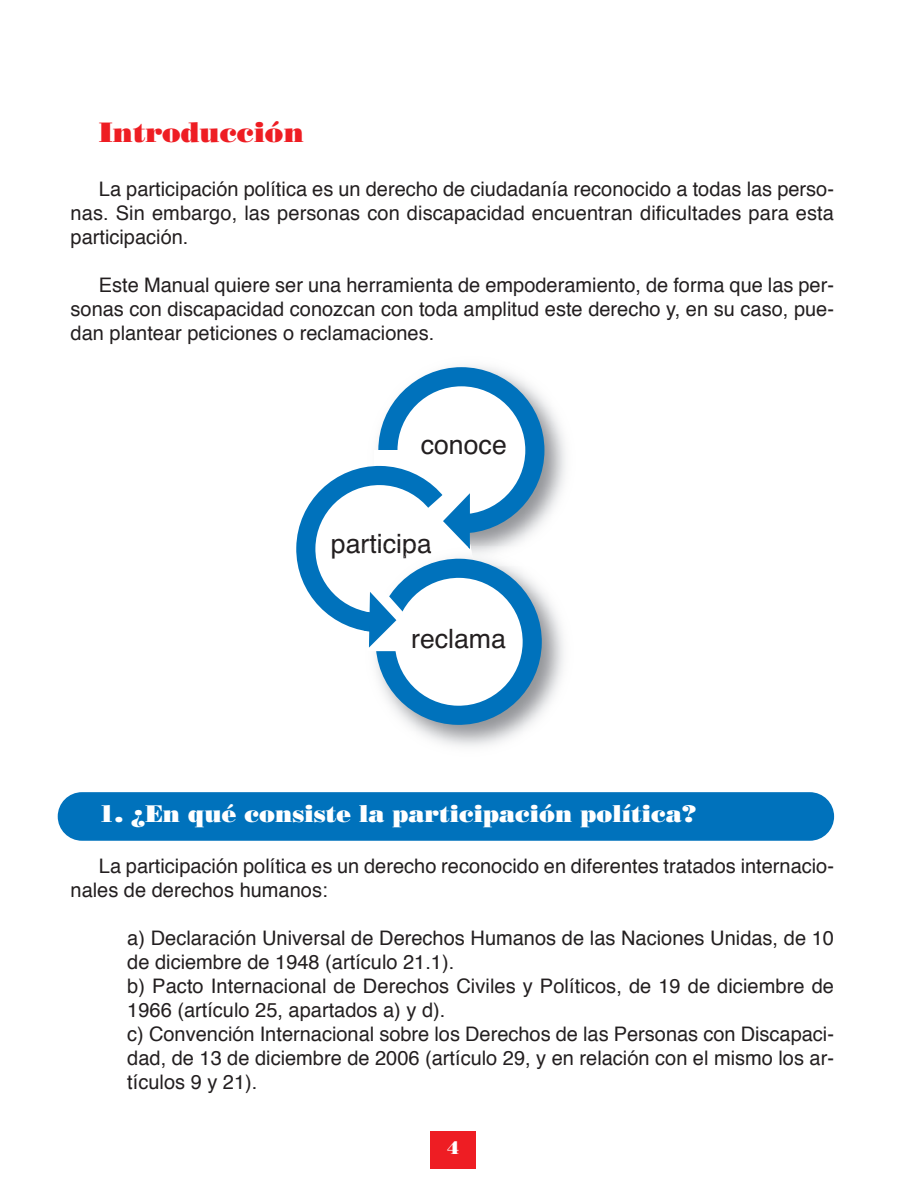
<style>
.page{position:relative;width:908px;height:1195px;background:#fff}
.page>*{position:absolute;margin:0;border:0;box-sizing:border-box;transform-origin:0 0}
.t1{font:28px "Bodoni Std Poster";color:#ee1d23}
.t2{font:26.6px "Helvetica";color:#231f20}
.t3{font:24px "Bodoni Std Poster";color:#fff}
.t4{font:20px/24px "Helvetica";color:#231f20;text-align:justify}
.t5{font:18px "Bodoni Std Poster";color:#fff}
</style>
<div class="page">
<div style="left:58px;top:792px;width:776px;height:48px;background:#0072bc;border-radius:24px"></div>
<div style="left:430px;top:1130px;width:46px;height:37px;background:#ee1d23"></div>
<img style="left:378px;top:366px;width:188px;height:157px">
<div style="left:378px;top:367px;width:166px;height:166px;background:#0072bc;border-radius:50%"></div>
<div style="left:397px;top:386px;width:128px;height:128px;background:#fff;border-radius:50%"></div>
<div style="left:374px;top:450px;width:93px;height:90px;background:#fff"></div>
<svg style="left:296px;top:465px;width:246px;height:260px"></svg>
<h1 class="t1" style="left:99px;top:116px;width:206px">Introducción</h1>
<p class="t4" style="left:71px;top:178px;width:765px;text-indent:28px">La participación política es un derecho de ciudadanía reconocido a todas las perso&shy;nas. Sin embargo, las personas con discapacidad encuentran dificultades para esta participación.</p>
<p class="t4" style="left:71px;top:274px;width:765px;text-indent:28px">Este Manual quiere ser una herramienta de empoderamiento, de forma que las per&shy;sonas con discapacidad conozcan con toda amplitud este derecho y, en su caso, pue&shy;dan plantear peticiones o reclamaciones.</p>
<h2 class="t2" style="left:421px;top:424px;width:88px">conoce</h2>
<h2 class="t2" style="left:331px;top:522px;width:102px">participa</h2>
<h2 class="t2" style="left:411px;top:617px;width:96px">reclama</h2>
<p class="t3" style="left:99px;top:799px;width:599px">1. ¿En qué consiste la participación política?</p>
<p class="t4" style="left:71px;top:855px;width:765px;text-indent:28px">La participación política es un derecho reconocido en diferentes tratados internacio&shy;nales de derechos humanos:</p>
<p class="t4" style="left:127px;top:927px;width:708px;text-align:left">a) Declaración Universal de Derechos Humanos de las Naciones Unidas, de 10 de diciembre de 1948 (artículo 21.1).<br>b) Pacto Internacional de Derechos Civiles y Políticos, de 19 de diciembre de 1966 (artículo 25, apartados a) y d).<br>c) Convención Internacional sobre los Derechos de las Personas con Discapaci&shy;dad, de 13 de diciembre de 2006 (artículo 29, y en relación con el mismo los ar&shy;tículos 9 y 21).</p>
<p class="t5" style="left:447px;top:1136px;width:14px">4</p>
</div>
